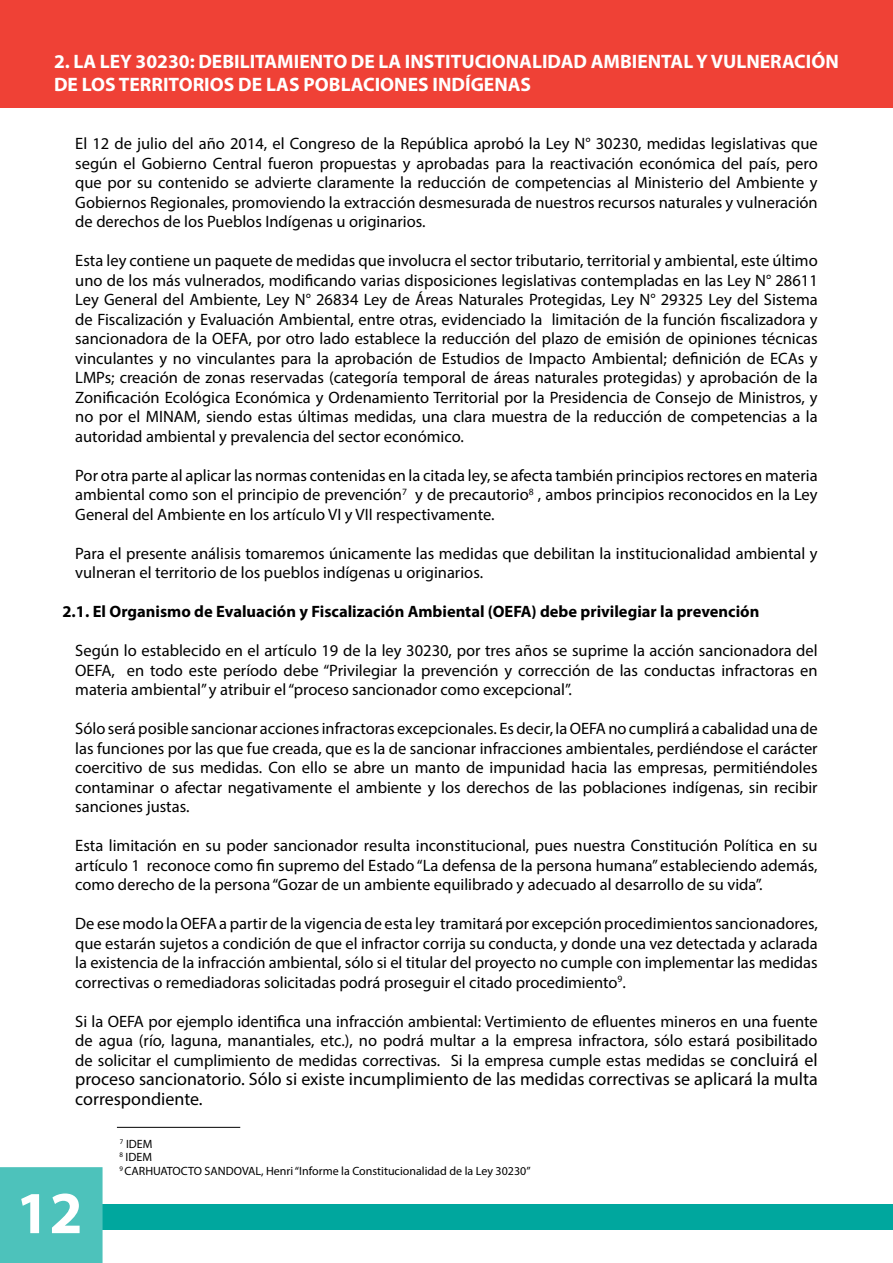
<style>
.page{position:relative;width:893px;height:1263px;background:#fff}
.page>*{position:absolute;margin:0;border:0;box-sizing:border-box;transform-origin:0 0}
.t1{font:700 60px "Myriad Pro";color:#fff}
.t2{font:700 19.5px/23.4px "Myriad Pro";color:#fff}
.t3{font:18px/19.5px "Myriad Pro";color:#000}
.t4{font:16.5px/19.5px "Myriad Pro";color:#000;text-align:justify}
.t5{font:700 16.5px "Myriad Pro";color:#000}
.t6{font:12px/13.5px "Myriad Pro";color:#000}
.s1{font-size:18px}
</style>
<div class="page">
<div style="left:103px;top:1204px;width:790px;height:26px;background:#00a79e"></div>
<div style="left:0;top:1167px;width:103px;height:96px;background:#4dc2bb"></div>
<div style="left:0;top:0;width:893px;height:107px;background:#ef4136"></div>
<hr style="left:117px;top:1127px;width:123px;height:1px;background:#000">
<p class="t2" style="left:54px;top:49px;width:786px">2. LA LEY 30230: DEBILITAMIENTO DE LA INSTITUCIONALIDAD AMBIENTAL Y VULNERACIÓN<br>DE LOS TERRITORIOS DE LAS POBLACIONES INDÍGENAS</p>
<p class="t4" style="left:75px;top:134px;width:744px">El 12 de julio del año 2014, el Congreso de la República aprobó la Ley N° 30230, medidas legislativas que según el Gobierno Central fueron propuestas y aprobadas para la reactivación económica del país, pero que por su contenido se advierte claramente la reducción de competencias al Ministerio del Ambiente y Gobiernos Regionales, promoviendo la extracción desmesurada de nuestros recursos naturales y vulneración de derechos de los Pueblos Indígenas u originarios.</p>
<p class="t4" style="left:75px;top:251px;width:744px">Esta ley contiene un paquete de medidas que involucra el sector tributario, territorial y ambiental, este último uno de los más vulnerados, modificando varias disposiciones legislativas contempladas en las Ley N° 28611<br>Ley General del Ambiente, Ley N° 26834 Ley de Áreas Naturales Protegidas, Ley N° 29325 Ley del Sistema de Fiscalización y Evaluación Ambiental, entre otras, evidenciado la limitación de la función fiscalizadora y sancionadora de la OEFA, por otro lado establece la reducción del plazo de emisión de opiniones técnicas vinculantes y no vinculantes para la aprobación de Estudios de Impacto Ambiental; definición de ECAs y LMPs; creación de zonas reservadas (categoría temporal de áreas naturales protegidas) y aprobación de la Zonificación Ecológica Económica y Ordenamiento Territorial por la Presidencia de Consejo de Ministros, y no por el MINAM, siendo estas últimas medidas, una clara muestra de la reducción de competencias a la autoridad ambiental y prevalencia del sector económico.</p>
<p class="t4" style="left:75px;top:465px;width:744px">Por otra parte al aplicar las normas contenidas en la citada ley, se afecta también principios rectores en materia ambiental como son el principio de prevención<sup>7</sup> y de precautorio<sup>8</sup> , ambos principios reconocidos en la Ley General del Ambiente en los artículo VI y VII respectivamente.</p>
<p class="t4" style="left:75px;top:543px;width:744px">Para el presente análisis tomaremos únicamente las medidas que debilitan la institucionalidad ambiental y vulneran el territorio de los pueblos indígenas u originarios.</p>
<p class="t5" style="left:63px;top:601px;width:698px">2.1. El Organismo de Evaluación y Fiscalización Ambiental (OEFA) debe privilegiar la prevención</p>
<p class="t4" style="left:75px;top:641px;width:744px">Según lo establecido en el artículo 19 de la ley 30230, por tres años se suprime la acción sancionadora del OEFA, en todo este período debe “Privilegiar la prevención y corrección de las conductas infractoras en materia ambiental” y atribuir el “proceso sancionador como excepcional”.</p>
<p class="t4" style="left:75px;top:719px;width:744px">Sólo será posible sancionar acciones infractoras excepcionales. Es decir, la OEFA no cumplirá a cabalidad una de las funciones por las que fue creada, que es la de sancionar infracciones ambientales, perdiéndose el carácter coercitivo de sus medidas. Con ello se abre un manto de impunidad hacia las empresas, permitiéndoles contaminar o afectar negativamente el ambiente y los derechos de las poblaciones indígenas, sin recibir sanciones justas.</p>
<p class="t4" style="left:75px;top:836px;width:744px">Esta limitación en su poder sancionador resulta inconstitucional, pues nuestra Constitución Política en su artículo 1 reconoce como fin supremo del Estado “La defensa de la persona humana” estableciendo además, como derecho de la persona “Gozar de un ambiente equilibrado y adecuado al desarrollo de su vida”.</p>
<p class="t4" style="left:75px;top:914px;width:744px">De ese modo la OEFA a partir de la vigencia de esta ley tramitará por excepción procedimientos sancionadores, que estarán sujetos a condición de que el infractor corrija su conducta, y donde una vez detectada y aclarada la existencia de la infracción ambiental, sólo si el titular del proyecto no cumple con implementar las medidas correctivas o remediadoras solicitadas podrá proseguir el citado procedimiento<sup>9</sup>.</p>
<p class="t4" style="left:75px;top:1011px;width:744px">Si la OEFA por ejemplo identifica una infracción ambiental: Vertimiento de efluentes mineros en una fuente de agua (río, laguna, manantiales, etc.), no podrá multar a la empresa infractora, sólo estará posibilitado de solicitar el cumplimiento de medidas correctivas. Si la empresa cumple estas medidas se <span class="s1">concluirá el</span></p>
<p class="t3" style="left:75px;top:1069px;width:744px">proceso sancionatorio. Sólo si existe incumplimiento de las medidas correctivas se aplicará la multa correspondiente.</p>
<h1 class="t1" style="left:16px;top:1174px;width:68px">12</h1>
<p class="t6" style="left:119px;top:1137px;width:413px"><sup>7</sup> IDEM<br><sup>8</sup> IDEM<br><sup>9</sup> CARHUATOCTO SANDOVAL, Henri “Informe la Constitucionalidad de la Ley 30230”</p>
</div>
